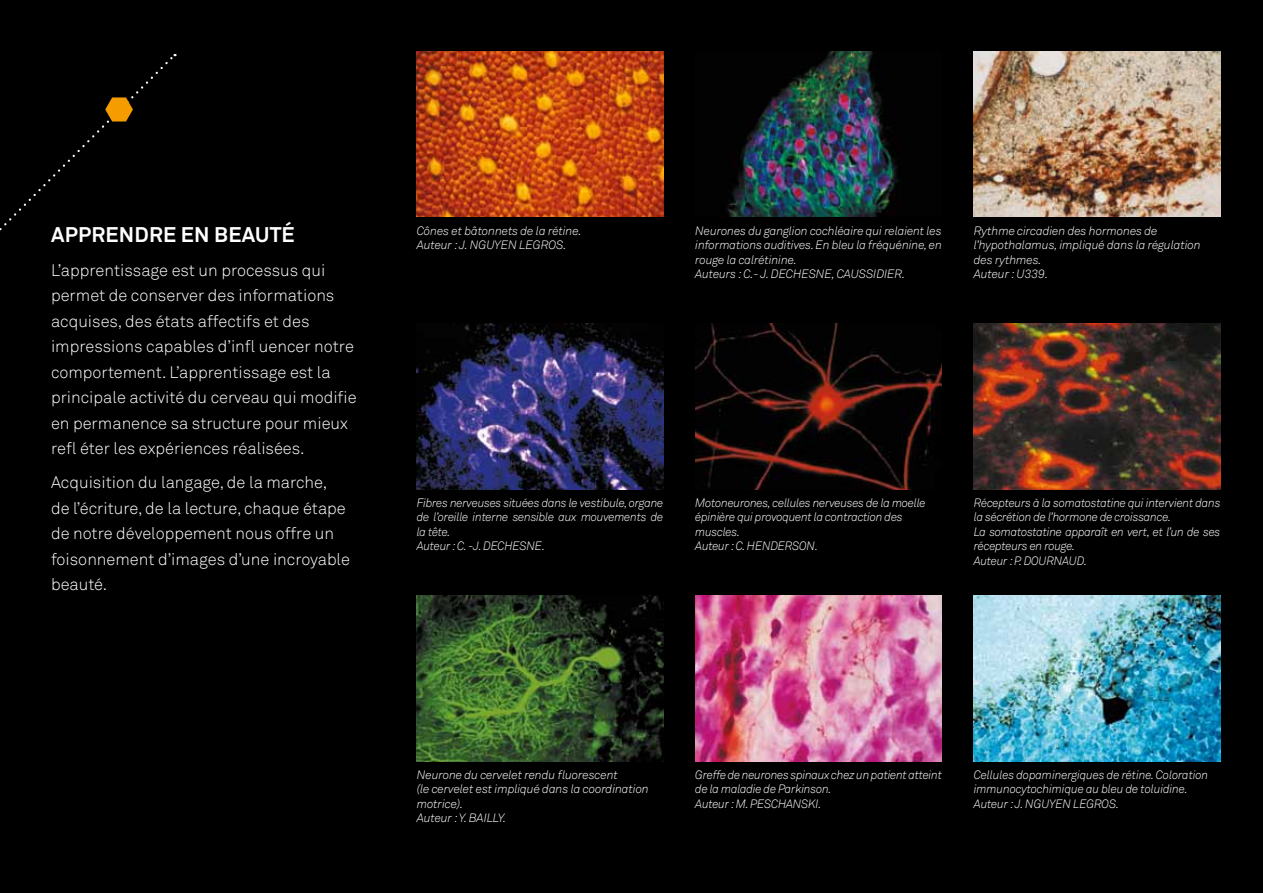
<style>
.page{position:relative;width:1263px;height:893px;background:#000}
.page>*{position:absolute;margin:0;border:0;box-sizing:border-box;transform-origin:0 0}
.t1{font:700 21px "Akkurat Std";letter-spacing:.01em;color:#fff}
.t2{font:300 16.5px/25.5px "Akkurat Std";color:#fff}
.t3{font:italic 300 12px/14.4px "Akkurat Std";letter-spacing:-.02em;color:#fff}
</style>
<div class="page">
<img style="left:417px;top:51px;width:246px;height:166px">
<img style="left:727px;top:51px;width:173px;height:166px">
<img style="left:974px;top:51px;width:246px;height:166px">
<img style="left:417px;top:323px;width:246px;height:166px">
<img style="left:695px;top:323px;width:247px;height:166px">
<img style="left:974px;top:323px;width:246px;height:166px">
<img style="left:417px;top:595px;width:246px;height:166px">
<img style="left:695px;top:595px;width:247px;height:166px">
<img style="left:974px;top:595px;width:246px;height:166px">
<svg style="left:0;top:54px;width:175px;height:177px"></svg>
<svg style="left:105px;top:97px;width:28px;height:25px"></svg>
<h1 class="t1" style="left:51px;top:221px;width:245px">APPRENDRE EN BEAUTÉ</h1>
<p class="t2" style="left:51px;top:257px;width:307px">L’apprentissage est un processus qui permet de conserver des informations acquises, des états affectifs et des impressions capables d’infl uencer notre comportement. L’apprentissage est la principale activité du cerveau qui modifie en permanence sa structure pour mieux refl éter les expériences réalisées.</p>
<h2 class="t2" style="left:51px;top:470px;width:301px">Acquisition du langage, de la marche,<br>de l’écriture, de la lecture, chaque étape de notre développement nous offre un foisonnement d’images d’une incroyable beauté.</h2>
<p class="t3" style="left:417px;top:223px;width:166px">Cônes et bâtonnets de la rétine.<br>Auteur : J. NGUYEN LEGROS.</p>
<p class="t3" style="left:695px;top:223px;width:248px">Neurones du ganglion cochléaire qui relaient les informations auditives. En bleu la fréquénine, en rouge la calrétinine.<br>Auteurs : C.- J. DECHESNE, CAUSSIDIER.</p>
<p class="t3" style="left:974px;top:223px;width:228px">Rythme circadien des hormones de l’hypothalamus, impliqué dans la régulation des rythmes.<br>Auteur : U339.</p>
<p class="t3" style="left:417px;top:495px;width:248px">Fibres nerveuses situées dans le vestibule, organe de l’oreille interne sensible aux mouvements de la tête.<br>Auteur : C. -J. DECHESNE.</p>
<p class="t3" style="left:695px;top:495px;width:232px">Motoneurones, cellules nerveuses de la moelle épinière qui provoquent la contraction des muscles.<br>Auteur : C. HENDERSON.</p>
<p class="t3" style="left:974px;top:495px;width:248px">Récepteurs à la somatostatine qui intervient dans la sécrétion de l’hormone de croissance.<br>La somatostatine apparaît en vert, et l’un de ses récepteurs en rouge.<br>Auteur : P. DOURNAUD.</p>
<p class="t3" style="left:417px;top:768px;width:234px">Neurone du cervelet rendu fluorescent<br>(le cervelet est impliqué dans la coordination motrice).<br>Auteur : Y. BAILLY.</p>
<p class="t3" style="left:695px;top:768px;width:248px">Greffe de neurones spinaux chez un patient atteint de la maladie de Parkinson.<br>Auteur : M. PESCHANSKI.</p>
<p class="t3" style="left:974px;top:768px;width:236px">Cellules dopaminergiques de rétine. Coloration immunocytochimique au bleu de toluidine.<br>Auteur : J. NGUYEN LEGROS.</p>
</div>
